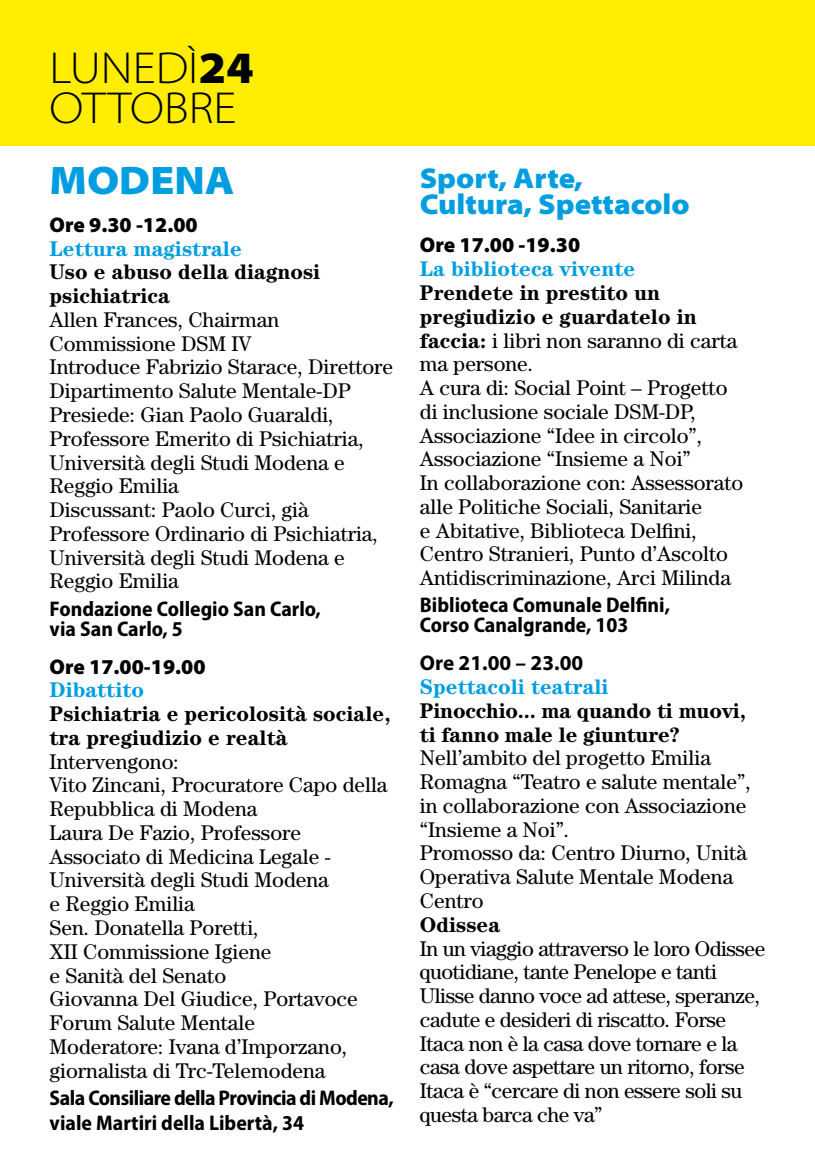
<style>
.page{position:relative;width:815px;height:1170px;background:#fff}
.page>*{position:absolute;margin:0;border:0;box-sizing:border-box;transform-origin:0 0}
.t1{font:300 semi-expanded 45px/40px "Myriad Pro";color:#000}
.t2{font:900 semi-expanded 40px "Myriad Pro";color:#009ee0}
.t3{font:900 semi-expanded 28.75px/26.2px "Myriad Pro";color:#009ee0}
.t4{font:21.25px/23.8px "Century Std";color:#000}
.t5{font:21.25px/23.8px "Century Std";letter-spacing:-.02em;color:#000}
.t6{font:700 21.25px/23.8px "Century Std";color:#000}
.t7{font:700 semi-condensed 21.25px/20px "Myriad Pro";color:#000}
.t8{font:700 semi-condensed 21.25px/25px "Myriad Pro";letter-spacing:-.025em;color:#000}
.t9{font:700 21.25px "Century Std";color:#009ee0}
.t10{font:900 21.25px "Myriad Pro";color:#000}
.t11{font:700 21.25px "Myriad Pro";color:#000}
.s1{font-weight:900}
.s2{font-weight:700}
</style>
<div class="page">
<div style="left:0;top:0;width:815px;height:145px;background:#ffee01"></div>
<h1 class="t1" style="left:50px;top:48px;width:206px">LUNEDÌ<span class="s1">24<br></span>OTTOBRE</h1>
<h2 class="t2" style="left:50px;top:153px;width:186px">MODENA</h2>
<p class="t10" style="left:50px;top:210px;width:150px">Ore 9.30 -12.00</p>
<p class="t9" style="left:50px;top:236px;width:194px">Lettura magistrale</p>
<p class="t6" style="left:50px;top:260px;width:272px">Uso e abuso della diagnosi psichiatrica</p>
<p class="t4" style="left:50px;top:307px;width:345px">Allen Frances, Chairman<br>Commissione DSM IV<br>Introduce Fabrizio Starace, Direttore<br>Dipartimento Salute Mentale-DP<br>Presiede: Gian Paolo Guaraldi,<br>Professore Emerito di Psichiatria,<br>Università degli Studi Modena e<br>Reggio Emilia<br>Discussant: Paolo Curci, già<br>Professore Ordinario di Psichiatria,<br>Università degli Studi Modena e<br>Reggio Emilia</p>
<p class="t7" style="left:50px;top:597px;width:273px">Fondazione Collegio San Carlo, via San Carlo, 5</p>
<p class="t10" style="left:50px;top:652px;width:158px">Ore 17.00-19.00</p>
<p class="t9" style="left:50px;top:677px;width:96px">Dibattito</p>
<p class="t6" style="left:50px;top:701px;width:342px">Psichiatria e pericolosità sociale, tra pregiudizio e realtà</p>
<p class="t4" style="left:50px;top:749px;width:339px">Intervengono:<br>Vito Zincani, Procuratore Capo della<br>Repubblica di Modena<br>Laura De Fazio, Professore<br>Associato di Medicina Legale -<br>Università degli Studi Modena<br>e Reggio Emilia<br>Sen. Donatella Poretti,<br>XII Commissione Igiene<br>e Sanità del Senato<br>Giovanna Del Giudice, Portavoce<br>Forum Salute Mentale<br>Moderatore: Ivana d’Imporzano, giornalista di Trc-Telemodena</p>
<p class="t8" style="left:50px;top:1084px;width:346px">Sala Consiliare della Provincia di Modena, viale Martiri della Libertà, 34</p>
<h3 class="t3" style="left:420px;top:164px;width:271px">Sport, Arte,<br>Cultura, Spettacolo</h3>
<p class="t10" style="left:420px;top:231px;width:162px">Ore 17.00 -19.30</p>
<p class="t9" style="left:420px;top:256px;width:217px">La biblioteca vivente</p>
<p class="t4" style="left:420px;top:280px;width:325px"><span class="s2">Prendete in prestito un pregiudizio e guardatelo in faccia:</span> i libri non saranno di carta ma persone.<br>A cura di: Social Point – Progetto di inclusione sociale DSM-DP,<br>Associazione “Idee in circolo”,<br>Associazione “Insieme a Noi”<br>In collaborazione con: Assessorato alle Politiche Sociali, Sanitarie<br>e Abitative, Biblioteca Delfini,<br>Centro Stranieri, Punto d’Ascolto<br>Antidiscriminazione, Arci Milinda</p>
<p class="t7" style="left:420px;top:594px;width:252px">Biblioteca Comunale Delfini,<br>Corso Canalgrande, 103</p>
<p class="t11" style="left:420px;top:649px;width:165px">Ore 21.00 – 23.00</p>
<p class="t9" style="left:420px;top:674px;width:190px">Spettacoli teatrali</p>
<p class="t6" style="left:420px;top:698px;width:327px">Pinocchio... ma quando ti muovi, ti fanno male le giunture?</p>
<p class="t4" style="left:420px;top:745px;width:332px">Nell’ambito del progetto Emilia<br>Romagna “Teatro e salute mentale”, in collaborazione con Associazione “Insieme a Noi”.<br>Promosso da: Centro Diurno, Unità<br>Operativa Salute Mentale Modena<br>Centro</p>
<p class="t6" style="left:420px;top:912px;width:82px">Odissea</p>
<p class="t5" style="left:420px;top:935px;width:347px">In un viaggio attraverso le loro Odissee quotidiane, tante Penelope e tanti Ulisse danno voce ad attese, speranze, cadute e desideri di riscatto. Forse Itaca non è la casa dove tornare e la casa dove aspettare un ritorno, forse Itaca è “cercare di non essere soli su questa barca che va”</p>
</div>
